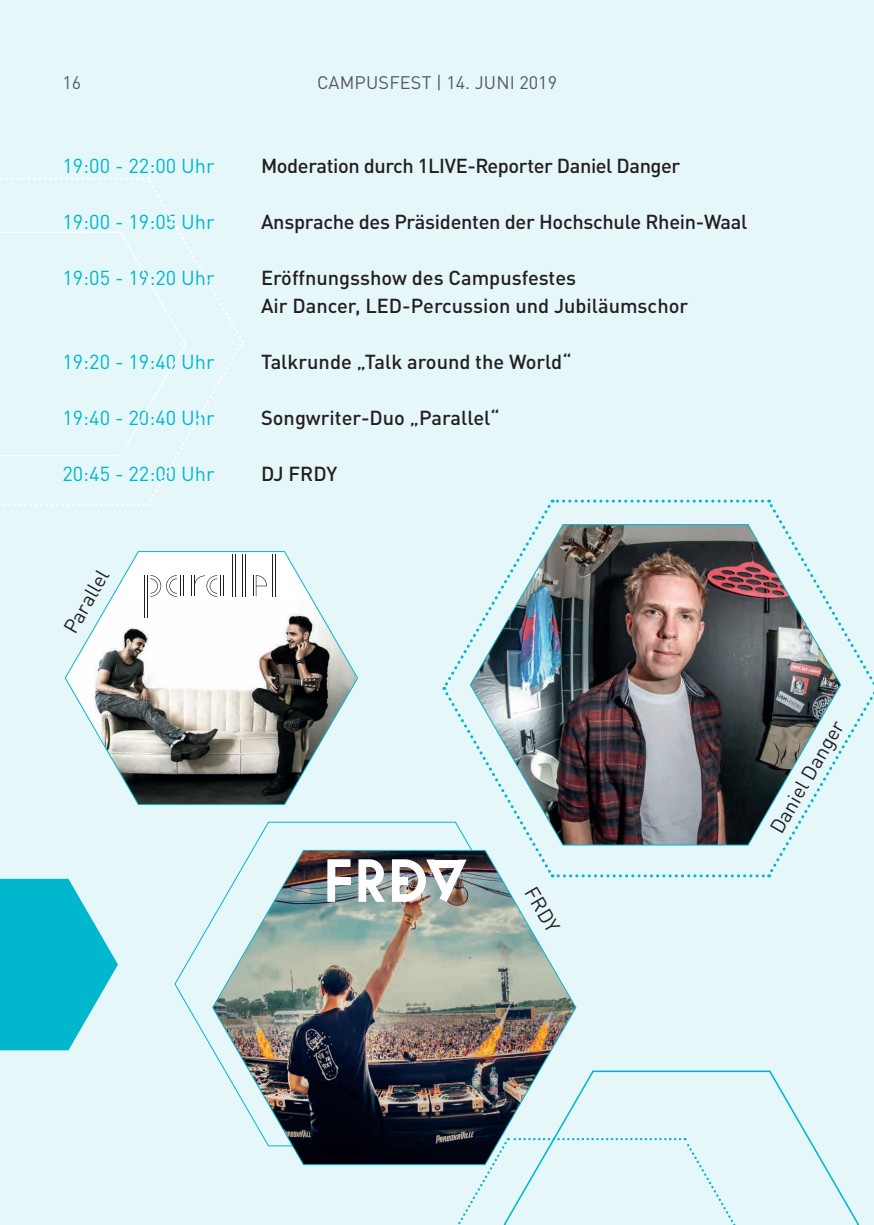
<style>
.page{position:relative;width:874px;height:1225px;background:#fff}
.page>*{position:absolute;margin:0;border:0;box-sizing:border-box;transform-origin:0 0}
.t1{font:500 20px "DINOT";letter-spacing:-.01em;color:#231f20}
.t2{font:20px "DINOT";color:#00b7ce}
.t3{font:20px "DINOT";color:#231f20}
.t4{font:18px "DINOT";letter-spacing:.01em;color:#57585a}
</style>
<div class="page">
<div style="left:0;top:0;width:873px;height:1225px;background:#e6f7fa"></div>
<svg style="left:64px;top:551px;width:294px;height:254px"></svg>
<svg style="left:174px;top:821px;width:218px;height:226px"></svg>
<svg style="left:576px;top:1070px;width:283px;height:155px"></svg>
<svg style="left:417px;top:1138px;width:356px;height:87px"></svg>
<svg style="left:0;top:878px;width:118px;height:172px"></svg>
<img style="left:211px;top:849px;width:365px;height:316px">
<hr style="left:231px;top:554px;width:1px;height:42px;background:#231f20">
<hr style="left:235px;top:554px;width:1px;height:42px;background:#231f20">
<hr style="left:242px;top:554px;width:1px;height:42px;background:#231f20">
<hr style="left:245px;top:554px;width:1px;height:42px;background:#231f20">
<hr style="left:272px;top:554px;width:1px;height:42px;background:#231f20">
<hr style="left:275px;top:554px;width:1px;height:42px;background:#231f20">
<hr style="left:144px;top:575px;width:1px;height:43px;background:#231f20">
<hr style="left:147px;top:575px;width:1px;height:43px;background:#231f20">
<svg style="left:150px;top:575px;width:34px;height:22px"></svg>
<svg style="left:191px;top:575px;width:33px;height:22px"></svg>
<svg style="left:252px;top:575px;width:15px;height:21px"></svg>
<svg style="left:327px;top:859px;width:23px;height:43px"></svg>
<svg style="left:358px;top:859px;width:27px;height:43px"></svg>
<img style="left:392px;top:499px;width:482px;height:403px">
<div style="left:396px;top:876px;width:11px;height:8px;background:#fff"></div>
<div style="left:335px;top:877px;width:15px;height:7px;background:#fff"></div>
<svg style="left:0;top:177px;width:244px;height:329px"></svg>
<p class="t4" style="left:62px;top:71px;width:20px">16</p>
<p class="t2" style="left:62px;top:153px;width:153px">19:00 - 22:00 Uhr</p>
<p class="t2" style="left:62px;top:209px;width:153px">19:00 - 19:05 Uhr</p>
<p class="t2" style="left:62px;top:265px;width:153px">19:05 - 19:20 Uhr</p>
<p class="t2" style="left:62px;top:349px;width:153px">19:20 - 19:40 Uhr</p>
<p class="t2" style="left:62px;top:405px;width:153px">19:40 - 20:40 Uhr</p>
<p class="t2" style="left:62px;top:461px;width:153px">20:45 - 22:00 Uhr</p>
<p class="t3" style="left:58px;top:625px;width:71px;rotate:-60deg">Parallel</p>
<p class="t4" style="left:317px;top:71px;width:241px">CAMPUSFEST | 14. JUNI 2019</p>
<p class="t1" style="left:261px;top:153px;width:420px">Moderation durch 1LIVE-Reporter Daniel Danger</p>
<p class="t1" style="left:261px;top:209px;width:487px">Ansprache des Präsidenten der Hochschule Rhein-Waal</p>
<p class="t1" style="left:261px;top:265px;width:316px">Eröffnungsshow des Campusfestes</p>
<p class="t1" style="left:261px;top:293px;width:428px">Air Dancer, LED-Percussion und Jubiläumschor</p>
<p class="t1" style="left:261px;top:349px;width:312px">Talkrunde „Talk around the World“</p>
<p class="t1" style="left:261px;top:405px;width:240px">Songwriter-Duo „Parallel“</p>
<p class="t1" style="left:261px;top:461px;width:78px">DJ FRDY</p>
<p class="t3" style="left:540px;top:882px;width:50px;rotate:59deg">FRDY</p>
<p class="t3" style="left:764px;top:825px;width:128px;rotate:-60deg">Daniel Danger</p>
</div>
